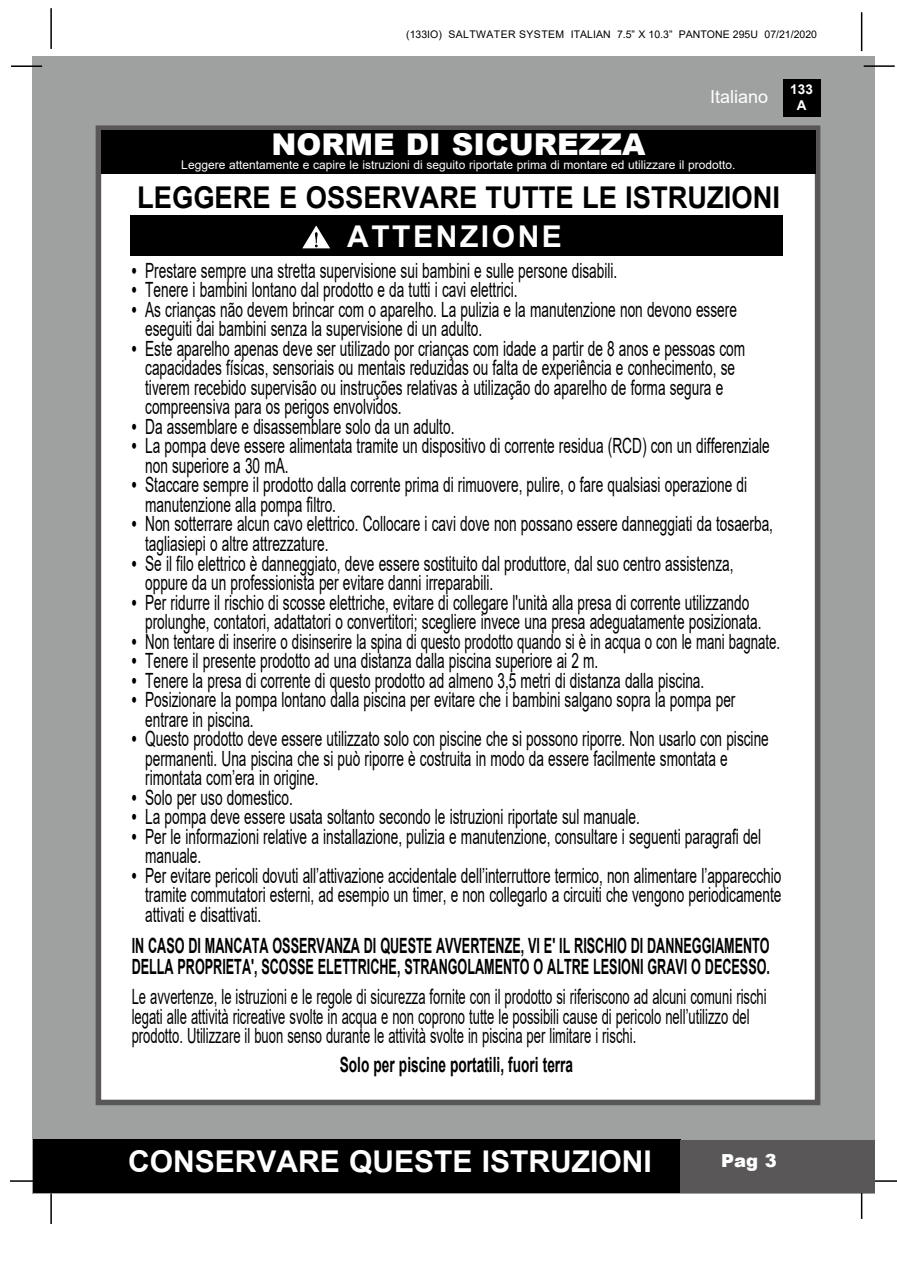
<style>
.page{position:relative;width:897px;height:1264px;background:#fff}
.page>*{position:absolute;margin:0;border:0;box-sizing:border-box;transform-origin:0 0}
.t1{font:700 30px "Arial";color:#000;scale:.91 1}
.t2{font:700 30px "Arial";color:#fff}
.t3{font:900 30px "Arial";color:#fff}
.t4{font:700 30px "Arial";letter-spacing:.085em;color:#fff}
.t5{font:21px/19.5px "Arial";color:#000;scale:.65 1}
.t6{font:21px/19.5px "Arial";color:#000;scale:.62 1}
.t7{font:700 21px/21px "Arial";color:#000;scale:.6 1}
.t8{font:21px "Arial";color:#000;scale:.63 1}
.t9{font:700 21px "Arial";color:#000;scale:.65 1}
.t10{font:18px "Arial";color:#fff}
.t11{font:900 18px "Arial";color:#fff}
.t12{font:700 13.5px/16.2px "Arial";color:#fff;text-align:center}
.t13{font:12px "Arial";color:#fff}
.t14{font:10.5px "Arial";color:#000}
.s1{font-weight:700}
</style>
<div class="page">
<div style="left:33px;top:56px;width:842px;height:1137px;background:#9fa0a0"></div>
<div style="left:782px;top:79px;width:38px;height:38px;background:#000"></div>
<hr style="left:863px;top:65px;width:31px;height:2px;background:#000">
<hr style="left:50px;top:8px;width:2px;height:41px;background:#000">
<hr style="left:860px;top:12px;width:2px;height:39px;background:#000">
<div style="left:33px;top:1140px;width:647px;height:53px;background:#000"></div>
<hr style="left:865px;top:1180px;width:31px;height:1px;background:#000">
<hr style="left:860px;top:1189px;width:2px;height:30px;background:#000">
<hr style="left:50px;top:1193px;width:2px;height:31px;background:#000">
<hr style="left:10px;top:1180px;width:31px;height:1px;background:#000">
<hr style="left:11px;top:65px;width:31px;height:2px;background:#000">
<div style="left:96px;top:125px;width:724px;height:980px;background:#fff;border:6px solid #595757"></div>
<div style="left:101px;top:130px;width:714px;height:44px;background:#000"></div>
<div style="left:680px;top:1139px;width:195px;height:53px;background:#595757"></div>
<div style="left:130px;top:215px;width:652px;height:40px;background:#000"></div>
<svg style="left:302px;top:225px;width:28px;height:24px"></svg>
<p class="t14" style="left:406px;top:27px;width:412px">(133IO) Saltwater System ITALIAN 7.5” X 10.3” PANTONE 295U 07/21/2020</p>
<p class="t10" style="left:710px;top:84px;width:60px">Italiano</p>
<h1 class="t3" style="left:271px;top:122px;width:375px">NORME DI SICUREZZA</h1>
<p class="t13" style="left:181px;top:157px;width:555px">Leggere attentamente e capire le istruzioni di seguito riportate prima di montare ed utilizzare il prodotto.</p>
<h1 class="t1" style="left:137px;top:176px;width:707px">LEGGERE E OSSERVARE TUTTE LE ISTRUZIONI</h1>
<h1 class="t4" style="left:347px;top:216px;width:216px">ATTENZIONE</h1>
<p class="t5" style="left:132px;top:261px;width:748px"><span class="s1">•</span> Prestare sempre una stretta supervisione sui bambini e sulle persone disabili.</p>
<p class="t5" style="left:132px;top:280px;width:595px"><span class="s1">•</span> Tenere i bambini lontano dal prodotto e da tutti i cavi elettrici.</p>
<p class="t5" style="left:145px;top:300px;width:911px;text-indent:-13px"><span class="s1">•</span> As crianças não devem brincar com o aparelho. La pulizia e la manutenzione non devono essere eseguiti dai bambini senza la supervisione di un adulto.</p>
<p class="t5" style="left:145px;top:339px;width:924px;text-indent:-13px"><span class="s1">•</span> Este aparelho apenas deve ser utilizado por crianças com idade a partir de 8 anos e pessoas com capacidades físicas, sensoriais ou mentais reduzidas ou falta de experiência e conhecimento, se tiverem recebido supervisão ou instruções relativas à utilização do aparelho de forma segura e compreensiva para os perigos envolvidos.</p>
<p class="t5" style="left:132px;top:417px;width:498px"><span class="s1">•</span> Da assemblare e disassemblare solo da un adulto.</p>
<p class="t5" style="left:145px;top:436px;width:962px;text-indent:-13px"><span class="s1">•</span> La pompa deve essere alimentata tramite un dispositivo di corrente residua (RCD) con un differenziale non superiore a 30 mA.</p>
<p class="t5" style="left:145px;top:475px;width:927px;text-indent:-13px"><span class="s1">•</span> Staccare sempre il prodotto dalla corrente prima di rimuovere, pulire, o fare qualsiasi operazione di manutenzione alla pompa filtro.</p>
<p class="t5" style="left:145px;top:514px;width:967px;text-indent:-13px"><span class="s1">•</span> Non sotterrare alcun cavo elettrico. Collocare i cavi dove non possano essere danneggiati da tosaerba, tagliasiepi o altre attrezzature.</p>
<p class="t5" style="left:145px;top:553px;width:906px;text-indent:-13px"><span class="s1">•</span> Se il filo elettrico è danneggiato, deve essere sostituito dal produttore, dal suo centro assistenza, oppure da un professionista per evitare danni irreparabili.</p>
<p class="t5" style="left:145px;top:592px;width:949px;text-indent:-13px"><span class="s1">•</span> Per ridurre il rischio di scosse elettriche, evitare di collegare l'unità alla presa di corrente utilizzando prolunghe, contatori, adattatori o convertitori; scegliere invece una presa adeguatamente posizionata.</p>
<p class="t8" style="left:132px;top:627px;width:1030px"><span class="s1">•</span> Non tentare di inserire o disinserire la spina di questo prodotto quando si è in acqua o con le mani bagnate.</p>
<p class="t5" style="left:132px;top:651px;width:719px"><span class="s1">•</span> Tenere il presente prodotto ad una distanza dalla piscina superiore ai 2 m.</p>
<p class="t5" style="left:132px;top:670px;width:882px"><span class="s1">•</span> Tenere la presa di corrente di questo prodotto ad almeno 3,5 metri di distanza dalla piscina.</p>
<p class="t5" style="left:145px;top:690px;width:909px;text-indent:-13px"><span class="s1">•</span> Posizionare la pompa lontano dalla piscina per evitare che i bambini salgano sopra la pompa per entrare in piscina.</p>
<p class="t5" style="left:145px;top:729px;width:960px;text-indent:-13px"><span class="s1">•</span> Questo prodotto deve essere utilizzato solo con piscine che si possono riporre. Non usarlo con piscine permanenti. Una piscina che si può riporre è costruita in modo da essere facilmente smontata e rimontata com’era in origine.</p>
<p class="t5" style="left:132px;top:787px;width:249px"><span class="s1">•</span> Solo per uso domestico.</p>
<p class="t5" style="left:132px;top:807px;width:783px"><span class="s1">•</span> La pompa deve essere usata soltanto secondo le istruzioni riportate sul manuale.</p>
<p class="t5" style="left:145px;top:826px;width:949px;text-indent:-13px"><span class="s1">•</span> Per le informazioni relative a installazione, pulizia e manutenzione, consultare i seguenti paragrafi del manuale.</p>
<p class="t5" style="left:145px;top:865px;width:980px;text-align:justify;text-indent:-13px"><span class="s1">•</span> Per evitare pericoli dovuti all’attivazione accidentale dell’interruttore termico, non alimentare l’apparecchio tramite commutatori esterni, ad esempio un timer, e non collegarlo a circuiti che vengono periodicamente attivati e disattivati.</p>
<p class="t7" style="left:132px;top:935px;width:1065px">IN CASO DI MANCATA OSSERVANZA DI QUESTE AVVERTENZE, VI E' IL RISCHIO DI DANNEGGIAMENTO<br>DELLA PROPRIETA', SCOSSE ELETTRICHE, STRANGOLAMENTO O ALTRE LESIONI GRAVI O DECESSO.</p>
<p class="t6" style="left:132px;top:987px;width:1025px">Le avvertenze, le istruzioni e le regole di sicurezza fornite con il prodotto si riferiscono ad alcuni comuni rischi legati alle attività ricreative svolte in acqua e non coprono tutte le possibili cause di pericolo nell’utilizzo del prodotto. Utilizzare il buon senso durante le attività svolte in piscina per limitare i rischi.</p>
<p class="t9" style="left:340px;top:1049px;width:360px">Solo per piscine portatili, fuori terra</p>
<p class="t12" style="left:790px;top:81px;width:24px">133<br>A</p>
<h1 class="t2" style="left:128px;top:1140px;width:525px">CONSERVARE QUESTE ISTRUZIONI</h1>
<p class="t11" style="left:721px;top:1147px;width:57px">Pag 3</p>
</div>
